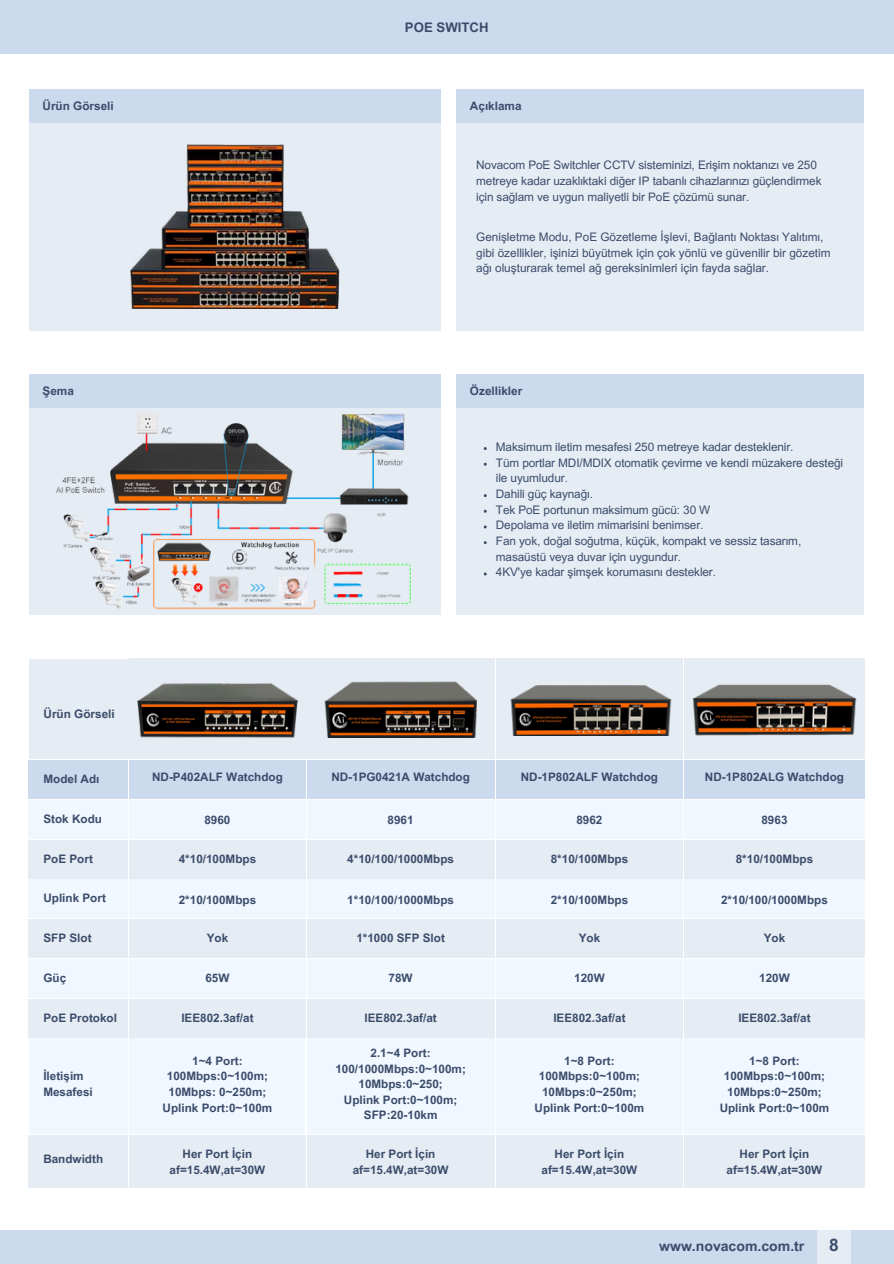
<style>
.page{position:relative;width:894px;height:1264px;background:#fff}
.page>*{position:absolute;margin:0;border:0;box-sizing:border-box;transform-origin:0 0}
.t1{font:700 17.25px "Arial MT Pro";color:#3b4c6b}
.t2{font:700 14.1px "Arial MT Pro";color:#3b4c6b}
.t3{font:700 13.2px "Arial MT Pro";color:#3b4c6b}
.t4{font:700 11.7px/15.6px "Arial MT Pro";color:#3b4c6b;text-align:center}
.t5{font:11.7px/15.8px "Arial MT Pro";letter-spacing:-.01em;color:#3b4c6b}
</style>
<div class="page">
<div style="left:0;top:0;width:893px;height:53px;background:#cbdaed"></div>
<div style="left:29px;top:123px;width:411px;height:207px;background:#e6ecf4"></div>
<div style="left:29px;top:89px;width:411px;height:34px;background:#cbdaed"></div>
<div style="left:456px;top:123px;width:407px;height:207px;background:#e6ecf4"></div>
<div style="left:456px;top:89px;width:407px;height:34px;background:#cbdaed"></div>
<img style="left:130px;top:144px;width:210px;height:164px">
<div style="left:29px;top:408px;width:411px;height:207px;background:#e6ecf4"></div>
<div style="left:29px;top:659px;width:99px;height:99px;background:#e6ecf4"></div>
<div style="left:29px;top:760px;width:99px;height:38px;background:#cbdaed"></div>
<div style="left:29px;top:800px;width:99px;height:38px;background:#f0f7ff"></div>
<div style="left:29px;top:959px;width:99px;height:38px;background:#f0f7ff"></div>
<div style="left:29px;top:998px;width:99px;height:39px;background:#e6ecf4"></div>
<div style="left:29px;top:1038px;width:99px;height:95px;background:#f0f7ff"></div>
<div style="left:29px;top:1135px;width:99px;height:52px;background:#e6ecf4"></div>
<div style="left:129px;top:659px;width:176px;height:100px;background:#e6ecf4"></div>
<div style="left:129px;top:760px;width:176px;height:38px;background:#cbdaed"></div>
<div style="left:129px;top:800px;width:176px;height:38px;background:#f0f7ff"></div>
<div style="left:129px;top:959px;width:176px;height:38px;background:#f0f7ff"></div>
<div style="left:129px;top:998px;width:176px;height:39px;background:#e6ecf4"></div>
<div style="left:129px;top:1038px;width:176px;height:95px;background:#f0f7ff"></div>
<div style="left:129px;top:1135px;width:176px;height:52px;background:#e6ecf4"></div>
<div style="left:306px;top:659px;width:188px;height:100px;background:#e6ecf4"></div>
<div style="left:306px;top:760px;width:188px;height:38px;background:#cbdaed"></div>
<div style="left:306px;top:800px;width:188px;height:38px;background:#f0f7ff"></div>
<div style="left:306px;top:959px;width:188px;height:38px;background:#f0f7ff"></div>
<div style="left:306px;top:998px;width:188px;height:39px;background:#e6ecf4"></div>
<div style="left:306px;top:1038px;width:188px;height:95px;background:#f0f7ff"></div>
<div style="left:306px;top:1135px;width:188px;height:52px;background:#e6ecf4"></div>
<div style="left:496px;top:659px;width:186px;height:100px;background:#e6ecf4"></div>
<div style="left:496px;top:760px;width:186px;height:38px;background:#cbdaed"></div>
<div style="left:496px;top:800px;width:186px;height:38px;background:#f0f7ff"></div>
<div style="left:496px;top:959px;width:186px;height:38px;background:#f0f7ff"></div>
<div style="left:496px;top:998px;width:186px;height:39px;background:#e6ecf4"></div>
<div style="left:496px;top:1038px;width:186px;height:95px;background:#f0f7ff"></div>
<div style="left:496px;top:1135px;width:186px;height:52px;background:#e6ecf4"></div>
<div style="left:684px;top:659px;width:180px;height:100px;background:#e6ecf4"></div>
<div style="left:684px;top:760px;width:180px;height:38px;background:#cbdaed"></div>
<div style="left:684px;top:800px;width:180px;height:38px;background:#f0f7ff"></div>
<div style="left:684px;top:959px;width:180px;height:38px;background:#f0f7ff"></div>
<div style="left:684px;top:998px;width:180px;height:39px;background:#e6ecf4"></div>
<div style="left:684px;top:1038px;width:180px;height:95px;background:#f0f7ff"></div>
<div style="left:684px;top:1135px;width:180px;height:52px;background:#e6ecf4"></div>
<img style="left:325px;top:681px;width:151px;height:57px">
<img style="left:137px;top:683px;width:161px;height:55px">
<img style="left:510px;top:685px;width:162px;height:50px">
<img style="left:692px;top:684px;width:164px;height:52px">
<div style="left:29px;top:374px;width:411px;height:34px;background:#cbdaed"></div>
<img style="left:56px;top:413px;width:355px;height:196px">
<div style="left:456px;top:408px;width:407px;height:207px;background:#e6ecf4"></div>
<div style="left:456px;top:374px;width:407px;height:34px;background:#cbdaed"></div>
<div style="left:29px;top:879px;width:99px;height:39px;background:#f0f7ff"></div>
<div style="left:129px;top:879px;width:176px;height:39px;background:#f0f7ff"></div>
<div style="left:306px;top:879px;width:188px;height:39px;background:#f0f7ff"></div>
<div style="left:496px;top:879px;width:186px;height:39px;background:#f0f7ff"></div>
<div style="left:684px;top:879px;width:180px;height:39px;background:#f0f7ff"></div>
<div style="left:29px;top:919px;width:99px;height:38px;background:#e6ecf4"></div>
<div style="left:129px;top:919px;width:176px;height:38px;background:#e6ecf4"></div>
<div style="left:306px;top:919px;width:188px;height:38px;background:#e6ecf4"></div>
<div style="left:496px;top:919px;width:186px;height:38px;background:#e6ecf4"></div>
<div style="left:684px;top:919px;width:180px;height:38px;background:#e6ecf4"></div>
<div style="left:29px;top:839px;width:99px;height:39px;background:#e6ecf4"></div>
<div style="left:129px;top:839px;width:176px;height:39px;background:#e6ecf4"></div>
<div style="left:306px;top:839px;width:188px;height:39px;background:#e6ecf4"></div>
<div style="left:496px;top:839px;width:186px;height:39px;background:#e6ecf4"></div>
<div style="left:684px;top:839px;width:180px;height:39px;background:#e6ecf4"></div>
<div style="left:0;top:1230px;width:893px;height:33px;background:#cbdaed"></div>
<div style="left:816px;top:1230px;width:34px;height:33px;background:#e6ecf4"></div>
<h1 class="t3" style="left:405px;top:23px;width:85px">POE SWITCH</h1>
<h4 class="t4" style="left:43px;top:99px;width:71px">Ürün Görseli</h4>
<p class="t4" style="left:470px;top:99px;width:53px">Açıklama</p>
<h4 class="t5" style="left:476px;top:159px;width:347px">Novacom PoE Switchler CCTV sisteminizi, Erişim noktanızı ve 250 metreye kadar uzaklıktaki diğer IP tabanlı cihazlarınızı güçlendirmek</h4>
<p class="t5" style="left:476px;top:190px;width:274px">için sağlam ve uygun maliyetli bir PoE çözümü sunar.</p>
<p class="t5" style="left:476px;top:230px;width:356px">Genişletme Modu, PoE Gözetleme İşlevi, Bağlantı Noktası Yalıtımı, gibi özellikler, işinizi büyütmek için çok yönlü ve güvenilir bir gözetim ağı oluşturarak temel ağ gereksinimleri için fayda sağlar.</p>
<h4 class="t4" style="left:43px;top:384px;width:33px">Şema</h4>
<h4 class="t4" style="left:470px;top:384px;width:54px">Özellikler</h4>
<h4 class="t5" style="left:496px;top:440px;width:299px">Maksimum iletim mesafesi 250 metreye kadar desteklenir.</h4>
<h4 class="t5" style="left:496px;top:456px;width:347px">Tüm portlar MDI/MDIX otomatik çevirme ve kendi müzakere desteği ile uyumludur.</h4>
<p class="t5" style="left:496px;top:487px;width:98px">Dahili güç kaynağı.</p>
<h4 class="t5" style="left:496px;top:503px;width:216px">Tek PoE portunun maksimum gücü: 30 W</h4>
<h4 class="t5" style="left:496px;top:519px;width:209px">Depolama ve iletim mimarisini benimser.</h4>
<h4 class="t5" style="left:496px;top:534px;width:307px">Fan yok, doğal soğutma, küçük, kompakt ve sessiz tasarım, masaüstü veya duvar için uygundur.</h4>
<h4 class="t5" style="left:496px;top:566px;width:221px">4KV'ye kadar şimşek korumasını destekler.</h4>
<h4 class="t4" style="left:44px;top:707px;width:71px">Ürün Görseli</h4>
<p class="t4" style="left:43px;top:772px;width:57px">Model Adı</p>
<h4 class="t4" style="left:43px;top:812px;width:60px">Stok Kodu</h4>
<p class="t4" style="left:152px;top:771px;width:132px">ND-P402ALF Watchdog</p>
<p class="t4" style="left:204px;top:813px;width:28px">8960</p>
<h4 class="t4" style="left:331px;top:771px;width:140px">ND-1PG0421A Watchdog</h4>
<h4 class="t4" style="left:520px;top:771px;width:139px">ND-1P802ALF Watchdog</h4>
<h4 class="t4" style="left:704px;top:771px;width:141px">ND-1P802ALG Watchdog</h4>
<h4 class="t4" style="left:387px;top:813px;width:28px">8961</h4>
<h4 class="t4" style="left:576px;top:813px;width:28px">8962</h4>
<h4 class="t4" style="left:761px;top:813px;width:28px">8963</h4>
<h4 class="t4" style="left:43px;top:852px;width:51px">PoE Port</h4>
<h3 class="t4" style="left:179px;top:852px;width:79px">4*10/100Mbps</h3>
<h4 class="t4" style="left:347px;top:852px;width:108px">4*10/100/1000Mbps</h4>
<h4 class="t4" style="left:550px;top:852px;width:79px">8*10/100Mbps</h4>
<h4 class="t4" style="left:735px;top:852px;width:79px">8*10/100Mbps</h4>
<h4 class="t4" style="left:43px;top:891px;width:64px">Uplink Port</h4>
<h3 class="t4" style="left:179px;top:893px;width:79px">2*10/100Mbps</h3>
<h4 class="t4" style="left:347px;top:893px;width:108px">1*10/100/1000Mbps</h4>
<h4 class="t4" style="left:550px;top:893px;width:79px">2*10/100Mbps</h4>
<h4 class="t4" style="left:721px;top:893px;width:108px">2*10/100/1000Mbps</h4>
<p class="t4" style="left:43px;top:932px;width:50px">SFP Slot</p>
<h4 class="t4" style="left:207px;top:932px;width:23px">Yok</h4>
<h4 class="t4" style="left:356px;top:932px;width:90px">1*1000 SFP Slot</h4>
<h4 class="t4" style="left:578px;top:932px;width:23px">Yok</h4>
<h4 class="t4" style="left:763px;top:932px;width:23px">Yok</h4>
<p class="t4" style="left:43px;top:971px;width:24px">Güç</p>
<p class="t4" style="left:43px;top:1011px;width:75px">PoE Protokol</p>
<p class="t4" style="left:43px;top:1069px;width:49px;text-align:left">İletişim<br>Mesafesi</p>
<p class="t4" style="left:43px;top:1152px;width:61px">Bandwidth</p>
<p class="t4" style="left:205px;top:971px;width:26px">65W</p>
<h4 class="t4" style="left:181px;top:1011px;width:74px">IEE802.3af/at</h4>
<h4 class="t4" style="left:163px;top:1054px;width:111px">1~4 Port:<br>100Mbps:0~100m;<br>10Mbps: 0~250m;<br>Uplink Port:0~100m</h4>
<h4 class="t4" style="left:169px;top:1147px;width:97px">Her Port İçin af=15.4W,at=30W</h4>
<h4 class="t4" style="left:388px;top:971px;width:26px">78W</h4>
<h4 class="t4" style="left:364px;top:1011px;width:74px">IEE802.3af/at</h4>
<h4 class="t4" style="left:335px;top:1046px;width:132px">2.1~4 Port:<br>100/1000Mbps:0~100m;<br>10Mbps:0~250;<br>Uplink Port:0~100m;<br>SFP:20-10km</h4>
<h4 class="t4" style="left:352px;top:1147px;width:97px">Her Port İçin af=15.4W,at=30W</h4>
<h4 class="t4" style="left:574px;top:971px;width:32px">120W</h4>
<p class="t4" style="left:553px;top:1011px;width:74px">IEE802.3af/at</p>
<h4 class="t4" style="left:534px;top:1054px;width:111px">1~8 Port:<br>100Mbps:0~100m;<br>10Mbps:0~250m;<br>Uplink Port:0~100m</h4>
<h4 class="t4" style="left:541px;top:1147px;width:97px">Her Port İçin af=15.4W,at=30W</h4>
<h4 class="t4" style="left:759px;top:971px;width:32px">120W</h4>
<h4 class="t4" style="left:738px;top:1011px;width:74px">IEE802.3af/at</h4>
<h3 class="t4" style="left:719px;top:1054px;width:111px">1~8 Port:<br>100Mbps:0~100m;<br>10Mbps:0~250m;<br>Uplink Port:0~100m</h3>
<h4 class="t4" style="left:726px;top:1147px;width:97px">Her Port İçin af=15.4W,at=30W</h4>
<h2 class="t2" style="left:659px;top:1240px;width:147px">www.novacom.com.tr</h2>
<p class="t1" style="left:829px;top:1238px;width:11px">8</p>
</div>
